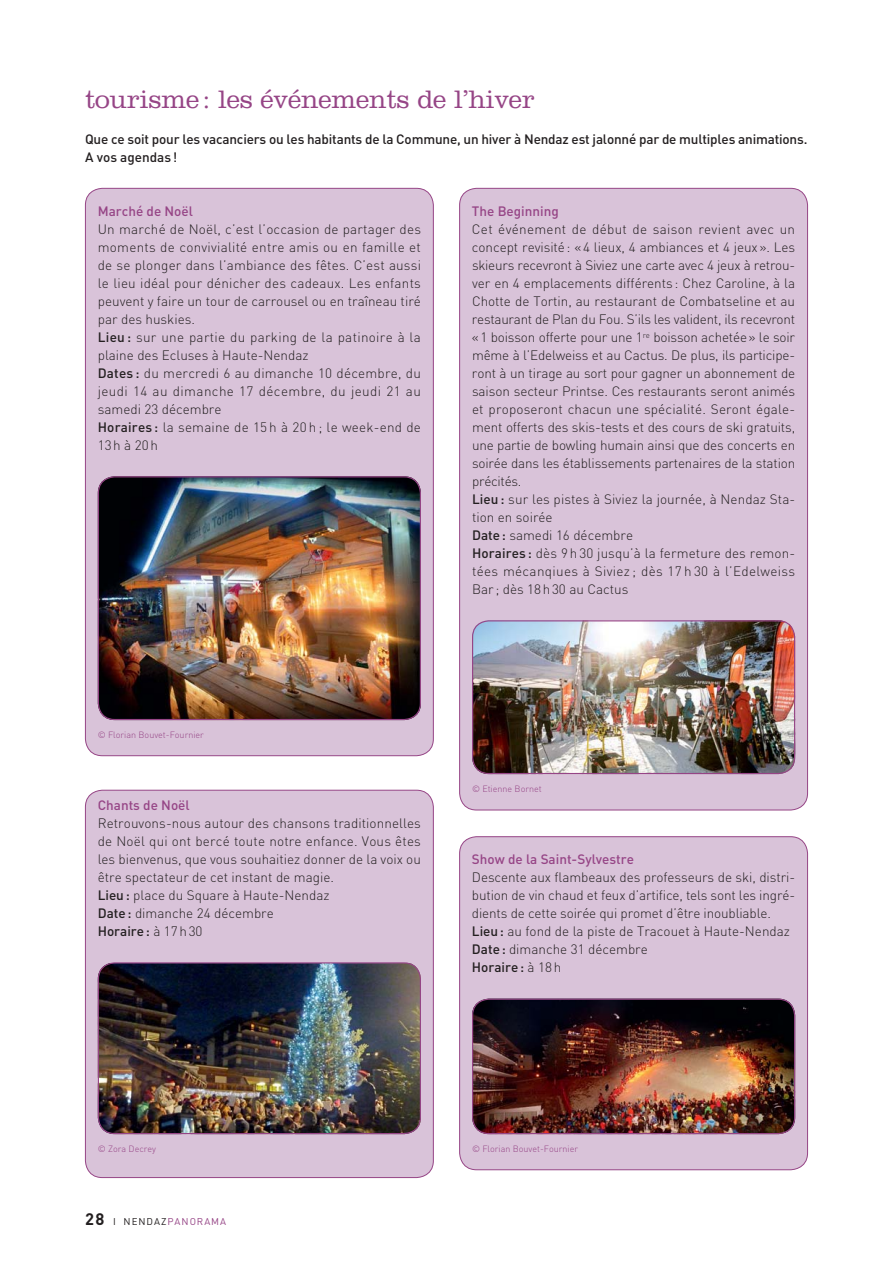
<style>
.page{position:relative;width:893px;height:1263px;background:#fff}
.page>*{position:absolute;margin:0;border:0;box-sizing:border-box;transform-origin:0 0}
.t1{font:300 26.25px "Clarendon";letter-spacing:-.005em;color:#964586}
.t2{font:300 13.5px/18px "DIN";color:#231f20}
.t3{font:500 13.5px/18px "DIN";letter-spacing:-.015em;color:#231f20}
.t4{font:500 13.5px "DIN";color:#964586}
.t5{font:9.75px "DIN";letter-spacing:.1em;color:#964586}
.t6{font:300 9px "DIN";color:#964586}
.s1{font-weight:500}
.s2{font-weight:700;font-size:16.5px;color:#231f20}
.s3{color:#231f20}
</style>
<div class="page">
<div style="left:85px;top:188px;width:348px;height:568px;background:#d9c3d9;border-radius:17px"></div>
<div style="left:460px;top:837px;width:347px;height:333px;background:#d9c3d9;border-radius:17px"></div>
<div style="left:459px;top:836px;width:349px;height:334px;border:1px solid #964586;border-radius:17px"></div>
<div style="left:85px;top:790px;width:348px;height:387px;background:#d9c3d9;border-radius:17px"></div>
<div style="left:85px;top:790px;width:349px;height:388px;border:1px solid #964586;border-radius:17px"></div>
<div style="left:460px;top:188px;width:347px;height:622px;background:#d9c3d9;border-radius:17px"></div>
<img style="left:98px;top:476px;width:323px;height:244px;border-radius:17px">
<div style="left:98px;top:476px;width:323px;height:244px;border:1px solid #964586;border-radius:16px"></div>
<img style="left:472px;top:999px;width:323px;height:135px;border-radius:17px">
<div style="left:472px;top:999px;width:323px;height:135px;border:1px solid #964586;border-radius:16px"></div>
<img style="left:98px;top:963px;width:323px;height:171px">
<div style="left:98px;top:962px;width:323px;height:172px;border:1px solid #964586;border-radius:16px"></div>
<img style="left:472px;top:620px;width:323px;height:154px;border-radius:17px">
<div style="left:472px;top:620px;width:323px;height:154px;border:1px solid #964586;border-radius:16px"></div>
<h1 class="t1" style="left:85px;top:88px;width:451px">tourisme : les événements de l’hiver</h1>
<p class="t3" style="left:85px;top:132px;width:724px">Que ce soit pour les vacanciers ou les habitants de la Commune, un hiver à Nendaz est jalonné par de multiples animations.<br>A vos agendas !</p>
<p class="t4" style="left:98px;top:206px;width:97px">Marché de Noël</p>
<p class="t2" style="left:98px;top:222px;width:325px">Un marché de Noël, c’est l’occasion de partager des moments de convivialité entre amis ou en famille et de se plonger dans l’ambiance des fêtes. C’est aussi le lieu idéal pour dénicher des cadeaux. Les enfants peuvent y faire un tour de carrousel ou en traîneau tiré par des huskies.<br><span class="s1">Lieu :</span> sur une partie du parking de la patinoire à la plaine des Ecluses à Haute-Nendaz<br><span class="s1">Dates :</span> du mercredi 6 au dimanche 10 décembre, du jeudi 14 au dimanche 17 décembre, du jeudi 21 au samedi 23 décembre<br><span class="s1">Horaires :</span> la semaine de 15 h à 20 h ; le week-end de 13 h à 20 h</p>
<p class="t4" style="left:472px;top:206px;width:88px">The Beginning</p>
<p class="t2" style="left:472px;top:222px;width:325px">Cet événement de début de saison revient avec un concept revisité : « 4 lieux, 4 ambiances et 4 jeux ». Les skieurs recevront à Siviez une carte avec 4 jeux à retrou&shy;ver en 4 emplacements différents : Chez Caroline, à la Chotte de Tortin, au restaurant de Combatseline et au restaurant de Plan du Fou. S’ils les valident, ils recevront « 1 boisson offerte pour une 1<sup>re</sup> boisson achetée » le soir même à l’Edelweiss et au Cactus. De plus, ils participe&shy;ront à un tirage au sort pour gagner un abonnement de saison secteur Printse. Ces restaurants seront animés et proposeront chacun une spécialité. Seront égale&shy;ment offerts des skis-tests et des cours de ski gratuits, une partie de bowling humain ainsi que des concerts en soirée dans les établissements partenaires de la station précités.<br><span class="s1">Lieu :</span> sur les pistes à Siviez la journée, à Nendaz Sta&shy;tion en soirée<br><span class="s1">Date :</span> samedi 16 décembre<br><span class="s1">Horaires :</span> dès 9 h 30 jusqu’à la fermeture des remon&shy;tées mécanqiues à Siviez ; dès 17 h 30 à l’Edelweiss Bar ; dès 18 h 30 au Cactus</p>
<p class="t6" style="left:98px;top:732px;width:108px">© Florian Bouvet-Fournier</p>
<p class="t4" style="left:98px;top:800px;width:93px">Chants de Noël</p>
<p class="t2" style="left:98px;top:816px;width:325px">Retrouvons-nous autour des chansons traditionnelles de Noël qui ont bercé toute notre enfance. Vous êtes les bienvenus, que vous souhaitiez donner de la voix ou être spectateur de cet instant de magie.<br><span class="s1">Lieu :</span> place du Square à Haute-Nendaz<br><span class="s1">Date :</span> dimanche 24 décembre<br><span class="s1">Horaire :</span> à 17 h 30</p>
<p class="t6" style="left:472px;top:786px;width:71px">© Etienne Bornet</p>
<p class="t4" style="left:472px;top:854px;width:164px">Show de la Saint-Sylvestre</p>
<p class="t2" style="left:472px;top:870px;width:325px">Descente aux flambeaux des professeurs de ski, distri&shy;bution de vin chaud et feux d’artifice, tels sont les ingré&shy;dients de cette soirée qui promet d’être inoubliable.<br><span class="s1">Lieu :</span> au fond de la piste de Tracouet à Haute-Nendaz <span class="s1">Date :</span> dimanche 31 décembre<br><span class="s1">Horaire :</span> à 18 h</p>
<p class="t6" style="left:98px;top:1146px;width:60px">© Zora Decrey</p>
<p class="t6" style="left:472px;top:1146px;width:108px">© Florian Bouvet-Fournier</p>
<p class="t5" style="left:85px;top:1217px;width:143px"><span class="s2">28</span> <span class="s3">I NENDAZ</span>PANORAMA</p>
</div>
